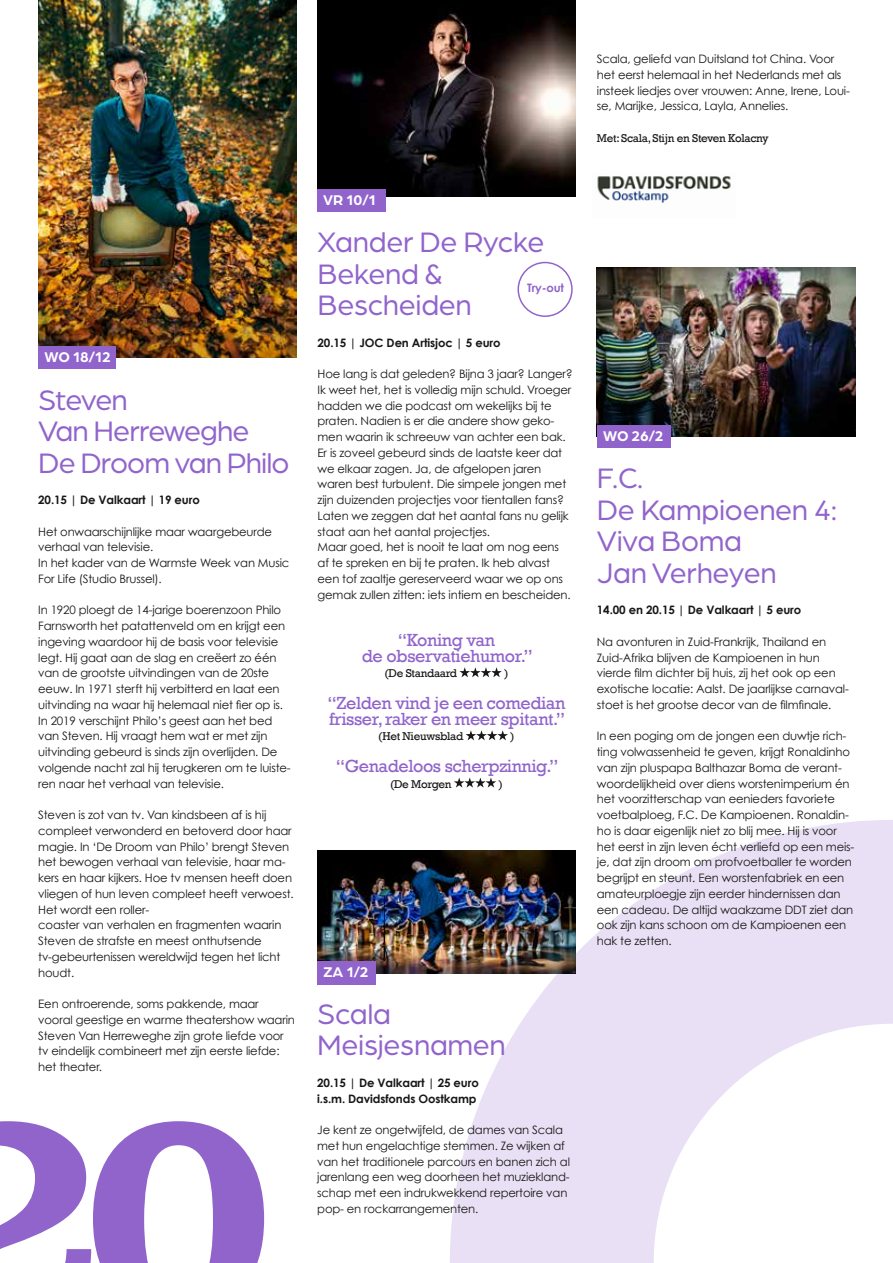
<style>
.page{position:relative;width:893px;height:1263px;background:#fff}
.page>*{position:absolute;margin:0;border:0;box-sizing:border-box;transform-origin:0 0}
.t1{font:700 270px "Clarendon";color:#9164cc}
.t2{font:30px/31.5px "Arboria";letter-spacing:-.01em;color:#9164cc}
.t3{font:30px/31.5px "Arboria";letter-spacing:-.03em;color:#9164cc}
.t4{font:18px/15.8px "Rockwell";letter-spacing:-.025em;color:#9164cc;text-align:center}
.t5{font:700 15px "Arboria";letter-spacing:-.01em;color:#fff}
.t6{font:11.7px/15.8px "Century Gothic";letter-spacing:-.015em;color:#181716}
.t7{font:700 11.7px/15.8px "Century Gothic";letter-spacing:-.01em;color:#181716}
.t8{font:11.7px "Rockwell";letter-spacing:-.025em;color:#181716}
.t9{font:700 11.7px "Century Gothic";letter-spacing:-.015em;color:#9164cc}
</style>
<div class="page">
<svg style="left:450px;top:820px;width:443px;height:443px;fill:#e9e0f5"></svg>
<img style="left:38px;top:0;width:258px;height:358px">
<div style="left:38px;top:346px;width:78px;height:23px;background:#9164cc"></div>
<img style="left:318px;top:0;width:257px;height:196px">
<div style="left:318px;top:189px;width:68px;height:23px;background:#9164cc"></div>
<div style="left:517px;top:262px;width:56px;height:55px;border:2px solid #9164cc;border-radius:50%"></div>
<svg style="left:459px;top:667px;width:43px;height:10px"></svg>
<svg style="left:466px;top:730px;width:42px;height:10px"></svg>
<svg style="left:454px;top:777px;width:42px;height:11px"></svg>
<img style="left:318px;top:850px;width:257px;height:123px">
<div style="left:318px;top:961px;width:58px;height:23px;background:#9164cc"></div>
<img style="left:597px;top:176px;width:134px;height:27px">
<img style="left:597px;top:268px;width:258px;height:169px">
<div style="left:597px;top:425px;width:73px;height:23px;background:#9164cc"></div>
<p class="t5" style="left:45px;top:347px;width:68px">WO 18/12</p>
<h2 class="t3" style="left:38px;top:383px;width:253px">Steven<br>Van Herreweghe<br>De Droom van Philo</h2>
<p class="t7" style="left:38px;top:492px;width:163px">20.15 | De Valkaart | 19 euro</p>
<p class="t6" style="left:38px;top:523px;width:253px">Het onwaarschijnlijke maar waargebeurde verhaal van televisie.<br>In het kader van de Warmste Week van Music For Life (Studio Brussel).</p>
<p class="t6" style="left:38px;top:602px;width:254px">In 1920 ploegt de 14-jarige boerenzoon Philo Farnsworth het patattenveld om en krijgt een ingeving waardoor hij de basis voor televisie legt. Hij gaat aan de slag en creëert zo één van de grootste uitvindingen van de 20ste eeuw. In 1971 sterft hij verbitterd en laat een uitvinding na waar hij helemaal niet fier op is.<br>In 2019 verschijnt Philo’s geest aan het bed van Steven. Hij vraagt hem wat er met zijn uitvinding gebeurd is sinds zijn overlijden. De volgende nacht zal hij terugkeren om te luiste&shy;ren naar het verhaal van televisie.</p>
<p class="t6" style="left:38px;top:807px;width:257px">Steven is zot van tv. Van kindsbeen af is hij compleet verwonderd en betoverd door haar magie. In ‘De Droom van Philo’ brengt Steven het bewogen verhaal van televisie, haar ma&shy;kers en haar kijkers. Hoe tv mensen heeft doen vliegen of hun leven compleet heeft verwoest.<br>Het wordt een roller-<br>coaster van verhalen en fragmenten waarin Steven de strafste en meest onthutsende tv-gebeurtenissen wereldwijd tegen het licht houdt.</p>
<p class="t6" style="left:38px;top:996px;width:258px">Een ontroerende, soms pakkende, maar vooral geestige en warme theatershow waarin Steven Van Herreweghe zijn grote liefde voor tv eindelijk combineert met zijn eerste liefde: het theater.</p>
<h1 class="t1" style="left:-79px;top:1056px;width:348px">20</h1>
<p class="t5" style="left:323px;top:189px;width:54px">VR 10/1</p>
<h2 class="t2" style="left:318px;top:225px;width:228px">Xander De Rycke<br>Bekend &amp;<br>Bescheiden</h2>
<p class="t7" style="left:318px;top:334px;width:184px">20.15 | JOC Den Artisjoc | 5 euro</p>
<p class="t6" style="left:318px;top:366px;width:257px">Hoe lang is dat geleden? Bijna 3 jaar? Langer?<br>Ik weet het, het is volledig mijn schuld. Vroeger hadden we die podcast om wekelijks bij te praten. Nadien is er die andere show geko&shy;men waarin ik schreeuw van achter een bak.<br>Er is zoveel gebeurd sinds de laatste keer dat we elkaar zagen. Ja, de afgelopen jaren waren best turbulent. Die simpele jongen met zijn duizenden projectjes voor tientallen fans?<br>Laten we zeggen dat het aantal fans nu gelijk staat aan het aantal projectjes.<br>Maar goed, het is nooit te laat om nog eens af te spreken en bij te praten. Ik heb alvast een tof zaaltje gereserveerd waar we op ons gemak zullen zitten: iets intiem en bescheiden.</p>
<p class="t9" style="left:527px;top:281px;width:39px">Try-out</p>
<h3 class="t4" style="left:362px;top:632px;width:173px">“Koning van<br>de observatiehumor.”</h3>
<p class="t8" style="left:384px;top:667px;width:74px">(De Standaard</p>
<p class="t8" style="left:504px;top:667px;width:6px">)</p>
<h3 class="t4" style="left:328px;top:695px;width:239px;text-align:left">“Zelden vind je een comedian frisser, raker en meer spitant.”</h3>
<p class="t8" style="left:378px;top:730px;width:86px">(Het Nieuwsblad</p>
<p class="t8" style="left:510px;top:730px;width:6px">)</p>
<h3 class="t4" style="left:336px;top:758px;width:224px">“Genadeloos scherpzinnig.”</h3>
<p class="t8" style="left:390px;top:777px;width:63px">(De Morgen</p>
<p class="t8" style="left:499px;top:777px;width:6px">)</p>
<p class="t5" style="left:324px;top:961px;width:46px">ZA 1/2</p>
<h2 class="t2" style="left:317px;top:997px;width:190px">Scala<br>Meisjesnamen</h2>
<p class="t7" style="left:317px;top:1074px;width:163px">20.15 | De Valkaart | 25 euro i.s.m. Davidsfonds Oostkamp</p>
<p class="t6" style="left:317px;top:1122px;width:254px">Je kent ze ongetwijfeld, de dames van Scala met hun engelachtige stemmen. Ze wijken af van het traditionele parcours en banen zich al jarenlang een weg doorheen het muziekland&shy;schap met een indrukwekkend repertoire van pop- en rockarrangementen.</p>
<p class="t6" style="left:597px;top:51px;width:255px">Scala, geliefd van Duitsland tot China. Voor het eerst helemaal in het Nederlands met als insteek liedjes over vrouwen: Anne, Irene, Loui&shy;se, Marijke, Jessica, Layla, Annelies.</p>
<p class="t8" style="left:597px;top:131px;width:173px">Met: Scala, Stijn en Steven Kolacny</p>
<p class="t5" style="left:603px;top:426px;width:62px">WO 26/2</p>
<h2 class="t2" style="left:597px;top:461px;width:242px">F.C.<br>De Kampioenen 4:<br>Viva Boma<br>Jan Verheyen</h2>
<p class="t7" style="left:597px;top:602px;width:206px">14.00 en 20.15 | De Valkaart | 5 euro</p>
<p class="t6" style="left:597px;top:633px;width:254px">Na avonturen in Zuid-Frankrijk, Thailand en Zuid-Afrika blijven de Kampioenen in hun vierde film dichter bij huis, zij het ook op een exotische locatie: Aalst. De jaarlijkse carnaval&shy;stoet is het grootse decor van de filmfinale.</p>
<p class="t6" style="left:597px;top:728px;width:259px">In een poging om de jongen een duwtje rich&shy;ting volwassenheid te geven, krijgt Ronaldinho van zijn pluspapa Balthazar Boma de verant&shy;woordelijkheid over diens worstenimperium én het voorzitterschap van eenieders favoriete voetbalploeg, F.C. De Kampioenen. Ronaldin&shy;ho is daar eigenlijk niet zo blij mee. Hij is voor het eerst in zijn leven écht verliefd op een meis&shy;je, dat zijn droom om profvoetballer te worden begrijpt en steunt. Een worstenfabriek en een amateurploegje zijn eerder hindernissen dan een cadeau. De altijd waakzame DDT ziet dan ook zijn kans schoon om de Kampioenen een hak te zetten.</p>
</div>
